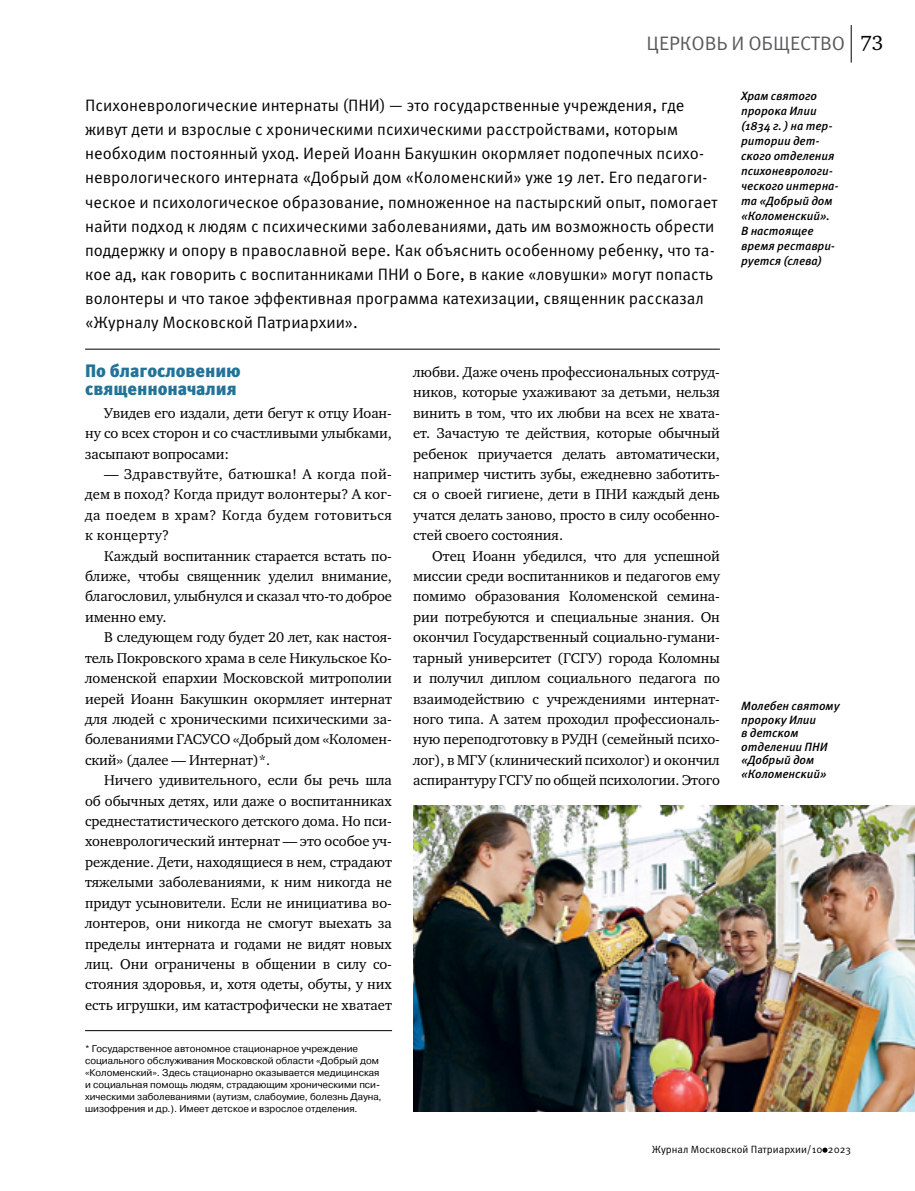
<style>
.page{position:relative;width:915px;height:1191px;background:#fff}
.page>*{position:absolute;margin:0;border:0;box-sizing:border-box;transform-origin:0 0}
.t1{font:19.5px "Meta Pro";letter-spacing:-.005em;color:#58595b}
.t2{font:900 18px/18px "Meta Pro";letter-spacing:-.005em;color:#227397}
.t3{font:16.5px/24px "Meta Pro";color:#000}
.t4{font:14.55px/20.4px "Charter ITC";letter-spacing:-.005em;color:#000;text-align:justify}
.t5{font:italic 500 12px/15px "Meta Pro";letter-spacing:-.005em;color:#000}
.t6{font:10.5px "Meta Pro";color:#000}
.t7{font:9.75px/12px "Pragmatica";color:#000}
.s1{font-family:"Charter ITC";font-size:21px;color:#000}
</style>
<div class="page">
<svg style="left:822px;top:1147px;width:5px;height:5px"></svg>
<hr style="left:850px;top:25px;width:1px;height:38px;background:#000">
<hr style="left:85px;top:349px;width:634px;height:1px;background:#000">
<img style="left:413px;top:805px;width:501px;height:306px">
<hr style="left:85px;top:1030px;width:307px;height:1px;background:#000">
<h1 class="t1" style="left:646px;top:31px;width:238px">ЦЕРКОВЬ И ОБЩЕСТВО <span class="s1">73</span></h1>
<p class="t3" style="left:85px;top:94px;width:633px">Психоневрологические интернаты (ПНИ) — это государственные учреждения, где живут дети и взрослые с хроническими психическими расстройствами, которым необходим постоянный уход. Иерей Иоанн Бакушкин окормляет подопечных психо&shy;неврологического интерната «Добрый дом «Коломенский» уже 19 лет. Его педагоги&shy;ческое и психологическое образование, помноженное на пастырский опыт, помогает найти подход к людям с психическими заболеваниями, дать им возможность обрести поддержку и опору в православной вере. Как объяснить особенному ребенку, что та&shy;кое ад, как говорить с воспитанниками ПНИ о Боге, в какие «ловушки» могут попасть волонтеры и что такое эффективная программа катехизации, священник рассказал «Журналу Московской Патриархии».</p>
<p class="t2" style="left:85px;top:362px;width:157px">По благословению священноначалия</p>
<p class="t4" style="left:85px;top:402px;width:308px;text-indent:19px">Увидев его издали, дети бегут к отцу Иоан&shy;ну со всех сторон и со счастливыми улыбками, засыпают вопросами:</p>
<p class="t4" style="left:85px;top:464px;width:308px;text-indent:19px">— Здравствуйте, батюшка! А когда пой&shy;дем в поход? Когда придут волонтеры? А ког&shy;да поедем в храм? Когда будем готовиться к концерту?</p>
<p class="t4" style="left:85px;top:545px;width:308px;text-indent:19px">Каждый воспитанник старается встать по&shy;ближе, чтобы священник уделил внимание, благословил, улыбнулся и сказал что-то доброе именно ему.</p>
<p class="t4" style="left:85px;top:627px;width:308px;text-indent:19px">В следующем году будет 20 лет, как настоя&shy;тель Покровского храма в селе Никульское Ко&shy;ломенской епархии Московской митрополии иерей Иоанн Бакушкин окормляет интернат для людей с хроническими психическими за&shy;болеваниями ГАСУСО «Добрый дом «Коломен&shy;ский» (далее — Интернат)*.</p>
<p class="t4" style="left:85px;top:770px;width:308px;text-indent:19px">Ничего удивительного, если бы речь шла об обычных детях, или даже о воспитанниках среднестатистического детского дома. Но пси&shy;хоневрологический интернат — это особое уч&shy;реждение. Дети, находящиеся в нем, страдают тяжелыми заболеваниями, к ним никогда не придут усыновители. Если не инициатива во&shy;лонтеров, они никогда не смогут выехать за пределы интерната и годами не видят новых лиц. Они ограничены в общении в силу со&shy;стояния здоровья, и, хотя одеты, обуты, у них есть игрушки, им катастрофически не хватает</p>
<p class="t4" style="left:413px;top:362px;width:308px">любви. Даже очень профессиональных сотруд&shy;ников, которые ухаживают за детьми, нельзя винить в том, что их любви на всех не хвата&shy;ет. Зачастую те действия, которые обычный ребенок приучается делать автоматически, например чистить зубы, ежедневно заботить&shy;ся о своей гигиене, дети в ПНИ каждый день учатся делать заново, просто в силу особенно&shy;стей своего состояния.</p>
<p class="t4" style="left:413px;top:545px;width:308px;text-indent:19px">Отец Иоанн убедился, что для успешной миссии среди воспитанников и педагогов ему помимо образования Коломенской семина&shy;рии потребуются и специальные знания. Он окончил Государственный социально-гумани&shy;тарный университет (ГСГУ) города Коломны и получил диплом социального педагога по взаимодействию с учреждениями интернат&shy;ного типа. А затем проходил профессиональ&shy;ную переподготовку в РУДН (семейный психо&shy;лог), в МГУ (клинический психолог) и окончил аспирантуру ГСГУ по общей психологии. Этого</p>
<p class="t7" style="left:85px;top:1042px;width:298px">* Государственное автономное стационарное учреждение социального обслуживания Московской области «Добрый дом «Коломенский». Здесь стационарно оказывается медицинская и социальная помощь людям, страдающим хроническими пси&shy;хическими заболеваниями (аутизм, слабоумие, болезнь Дауна, шизофрения и др.). Имеет детское и взрослое отделения.</p>
<p class="t5" style="left:741px;top:89px;width:99px">Храм святого пророка Илии (1834 г. ) на тер&shy;ритории дет&shy;ского отделения психоневрологи&shy;ческого интерна&shy;та «Добрый дом «Коломенский».<br>В настоящее время реставри&shy;руется (слева)</p>
<p class="t5" style="left:741px;top:699px;width:100px;line-height:13.5px">Молебен святому пророку Илии<br>в детском отделении ПНИ «Добрый дом «Коломенский»</p>
<p class="t6" style="left:651px;top:1142px;width:201px">Журнал Московской Патриархии/10 2023</p>
</div>
